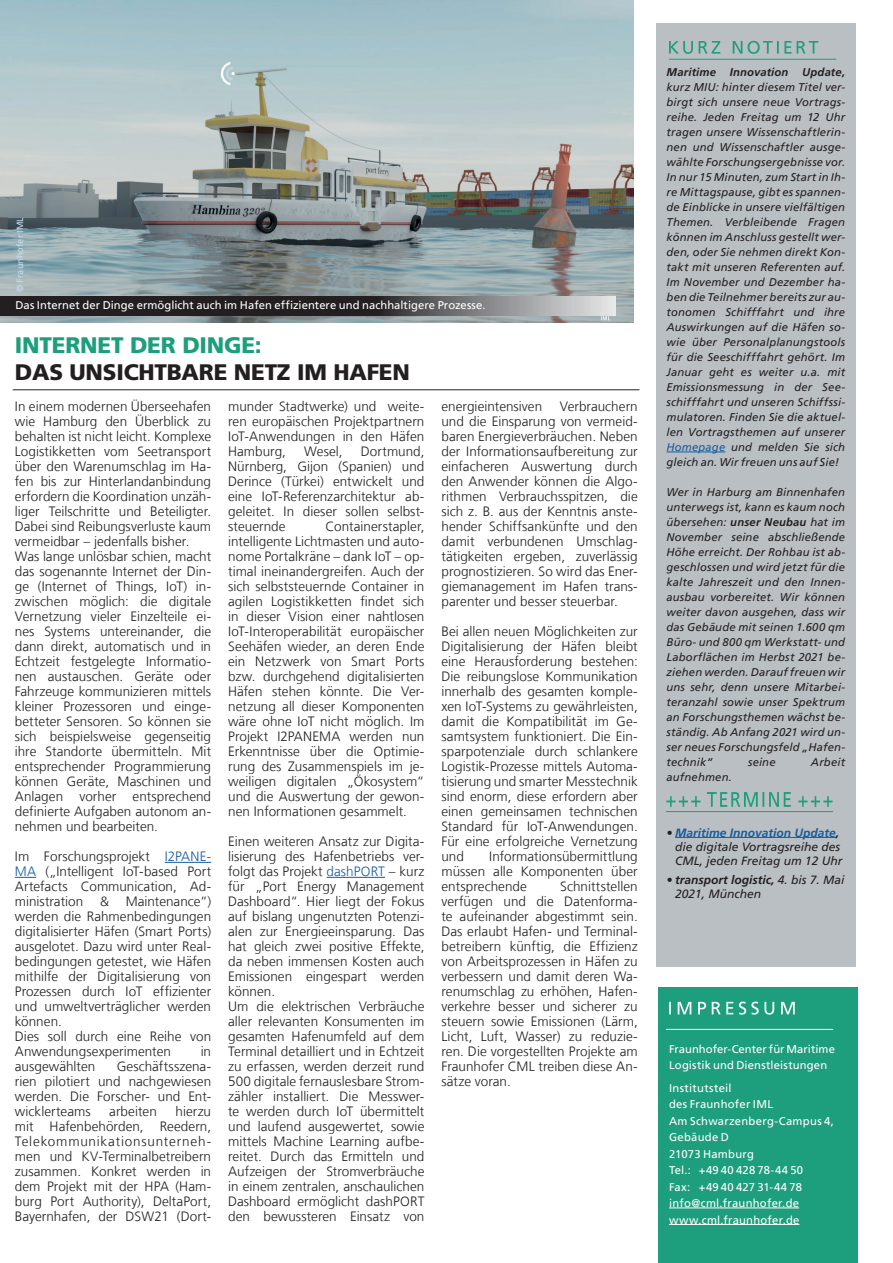
<style>
.page{position:relative;width:893px;height:1263px;background:#fff}
.page>*{position:absolute;margin:0;border:0;box-sizing:border-box;transform-origin:0 0}
.t1{font:900 22.5px "Frutiger LT Com";letter-spacing:-.01em;color:#231f20}
.t2{font:900 22.5px "Frutiger LT Com";letter-spacing:-.01em;color:#1d9e7d}
.t3{font:300 13.5px/15px "Frutiger LT Com";letter-spacing:.005em;color:#231f20;text-align:justify}
.t4{font:italic 12px/14.4px "Frutiger LT Com";color:#231f20}
.t5{font:italic 11.25px/15px "Frutiger LT Com";letter-spacing:.015em;color:#231f20;text-align:justify}
.t6{font:11.25px/16.5px "Frutiger LT Com";letter-spacing:.015em;color:#fff}
.t7{font:italic 700 11.25px "Frutiger LT Com";letter-spacing:.015em;color:#231f20}
.t8{font:9px "Frutiger LT Com";letter-spacing:.01em;color:#c7e0f3}
.s1{color:#175d9e}
.s2{font-weight:700}
.s3{font-weight:700;color:#175d9e}
</style>
<div class="page">
<div style="left:658px;top:986px;width:199px;height:277px;background:#1d9e7d"></div>
<div style="left:656px;top:24px;width:199px;height:943px;background:#babfc3"></div>
<hr style="left:669px;top:1208px;width:130px;height:1px;background:#fff">
<hr style="left:669px;top:1224px;width:130px;height:1px;background:#fff">
<svg style="left:669px;top:1002px;width:126px;height:12px"></svg>
<hr style="left:666px;top:1029px;width:167px;height:1px;background:#fff">
<img style="left:0;top:0;width:634px;height:322px">
<svg style="left:669px;top:41px;width:149px;height:13px"></svg>
<hr style="left:669px;top:59px;width:167px;height:1px;background:#1d9e7d">
<svg style="left:666px;top:792px;width:166px;height:15px"></svg>
<hr style="left:666px;top:811px;width:167px;height:1px;background:#1d9e7d">
<hr style="left:666px;top:452px;width:59px;height:1px;background:#175d9e">
<hr style="left:13px;top:389px;width:626px;height:1px;background:#231f20">
<hr style="left:675px;top:837px;width:161px;height:1px;background:#175d9e">
<hr style="left:165px;top:862px;width:46px;height:1px;background:#175d9e">
<svg style="left:15px;top:877px;width:21px;height:1px"></svg>
<hr style="left:327px;top:877px;width:58px;height:1px;background:#175d9e">
<svg style="left:0;top:297px;width:615px;height:18px;background:#4b494a"></svg>
<p class="t8" style="left:15px;top:292px;width:76px;rotate:-90deg">© Fraunhofer IML</p>
<p class="t6" style="left:16px;top:297px;width:472px">Das Internet der Dinge ermöglicht auch im Hafen effizientere und nachhaltigere Prozesse.</p>
<h1 class="t2" style="left:15px;top:332px;width:248px">INTERNET DER DINGE:</h1>
<h1 class="t1" style="left:15px;top:359px;width:397px">DAS UNSICHTBARE NETZ IM HAFEN</h1>
<p class="t3" style="left:15px;top:399px;width:198px;text-align:left">In einem modernen Überseehafen wie Hamburg den Überblick zu behalten ist nicht leicht. Komplexe<br>Logistikketten vom Seetransport über den Warenumschlag im Ha&shy;fen bis zur Hinterlandanbindung erfordern die Koordination unzäh&shy;liger Teilschritte und Beteiligter.<br>Dabei sind Reibungsverluste kaum vermeidbar – jedenfalls bisher.<br>Was lange unlösbar schien, macht das sogenannte Internet der Din&shy;ge (Internet of Things, IoT) in&shy;zwischen möglich: die digitale<br>Vernetzung vieler Einzelteile ei&shy;nes Systems untereinander, die dann direkt, automatisch und in<br>Echtzeit festgelegte Informatio&shy;nen austauschen. Geräte oder<br>Fahrzeuge kommunizieren mittels kleiner Prozessoren und einge&shy;betteter Sensoren. So können sie sich beispielsweise gegenseitig ihre Standorte übermitteln. Mit entsprechender Programmierung können Geräte, Maschinen und<br>Anlagen vorher entsprechend definierte Aufgaben autonom an&shy;nehmen und bearbeiten.</p>
<p class="t3" style="left:15px;top:849px;width:198px;text-align:left">Im Forschungsprojekt <span class="s1">I2PANE-<br>MA</span> („Intelligent IoT-based Port<br>Artefacts Communication, Ad&shy;ministration &amp; Maintenance“) werden die Rahmenbedingungen digitalisierter Häfen (Smart Ports) ausgelotet. Dazu wird unter Real&shy;bedingungen getestet, wie Häfen mithilfe der Digitalisierung von<br>Prozessen durch IoT effizienter und umweltverträglicher werden können.<br>Dies soll durch eine Reihe von<br>Anwendungsexperimenten</p>
<p class="t3" style="left:228px;top:399px;width:198px">munder Stadtwerke) und weite&shy;ren europäischen Projektpartnern IoT-Anwendungen in den Häfen Hamburg,</p>
<p class="t3" style="left:228px;top:444px;width:198px;text-indent:133px">Dortmund, Nürnberg, Gijon (Spanien) und Derince (Türkei) entwickelt und eine IoT-Referenzarchitektur ab&shy;geleitet. In dieser sollen selbst&shy;steuernde</p>
<p class="t3" style="left:304px;top:444px;width:40px">Wesel,</p>
<p class="t3" style="left:228px;top:519px;width:198px;text-indent:97px">Containerstapler, intelligente Lichtmasten und auto&shy;nome Portalkräne – dank IoT – op&shy;timal ineinandergreifen. Auch der sich selbststeuernde Container in agilen Logistikketten findet sich in dieser Vision einer nahtlosen IoT-Interoperabilität europäischer Seehäfen wieder, an deren Ende ein Netzwerk von Smart Ports bzw. durchgehend digitalisierten Häfen stehen könnte. Die Ver&shy;netzung all dieser Komponenten wäre ohne IoT nicht möglich. Im Projekt I2PANEMA werden nun Erkenntnisse über die Optimie&shy;rung des Zusammenspiels im je&shy;weiligen digitalen „Ökosystem“ und die Auswertung der gewon&shy;nen Informationen gesammelt.</p>
<p class="t3" style="left:228px;top:834px;width:198px;text-align:left">Einen weiteren Ansatz zur Digita&shy;lisierung des Hafenbetriebs ver&shy;folgt das Projekt <span class="s1">dashPORT</span> – kurz für „Port Energy Management<br>Dashboard“. Hier liegt der Fokus auf bislang ungenutzten Potenzi&shy;alen zur Energieeinsparung. Das hat gleich zwei positive Effekte, da neben immensen Kosten auch<br>Emissionen eingespart werden können.<br>Um die elektrischen Verbräuche aller relevanten Konsumenten im gesamten Hafenumfeld auf dem<br>Terminal detailliert und in Echtzeit zu erfassen, werden derzeit rund<br>500 digitale fernauslesbare Strom&shy;zähler installiert. Die Messwer&shy;te werden durch IoT übermittelt und laufend ausgewertet, sowie mittels Machine Learning aufbe&shy;reitet. Durch das Ermitteln und<br>Aufzeigen der Stromverbräuche in einem zentralen, anschaulichen<br>Dashboard ermöglicht dashPORT den bewussteren Einsatz von</p>
<p class="t3" style="left:201px;top:1044px;width:12px">in</p>
<p class="t3" style="left:15px;top:1059px;width:198px;text-indent:102px">Geschäftsszena&shy;rien pilotiert und nachgewiesen werden. Die Forscher- und Ent&shy;wicklerteams</p>
<p class="t3" style="left:15px;top:1059px;width:82px">ausgewählten</p>
<p class="t3" style="left:15px;top:1104px;width:198px;text-indent:161px">hierzu mit Hafenbehörden, Reedern, Telekommunikationsunterneh&shy;men und KV-Terminalbetreibern zusammen. Konkret werden in dem Projekt mit der HPA (Ham&shy;burg Port Authority), DeltaPort, Bayernhafen, der DSW21 (Dort-</p>
<p class="t3" style="left:109px;top:1104px;width:49px">arbeiten</p>
<p class="t3" style="left:441px;top:399px;width:198px;text-indent:118px">Verbrauchern und die Einsparung von vermeid&shy;baren Energieverbräuchen. Neben der Informationsaufbereitung zur einfacheren Auswertung durch den Anwender können die Algo&shy;rithmen Verbrauchsspitzen, die sich z. B. aus der Kenntnis anste&shy;hender Schiffsankünfte und den damit verbundenen Umschlag&shy;tätigkeiten ergeben, zuverlässig prognostizieren. So wird das Ener&shy;giemanagement im Hafen trans&shy;parenter und besser steuerbar.</p>
<p class="t3" style="left:441px;top:624px;width:198px">Bei allen neuen Möglichkeiten zur Digitalisierung der Häfen bleibt eine Herausforderung bestehen:<br>Die reibungslose Kommunikation innerhalb des gesamten komple&shy;xen IoT-Systems zu gewährleisten, damit die Kompatibilität im Ge&shy;samtsystem funktioniert. Die Ein&shy;sparpotenziale durch schlankere Logistik-Prozesse mittels Automa&shy;tisierung und smarter Messtechnik sind enorm, diese erfordern aber einen gemeinsamen technischen Standard für IoT-Anwendungen.<br>Für eine erfolgreiche Vernetzung und</p>
<p class="t3" style="left:441px;top:399px;width:102px">energieintensiven</p>
<p class="t3" style="left:441px;top:849px;width:198px;text-indent:48px">Informationsübermittlung müssen alle Komponenten über entsprechende</p>
<p class="t3" style="left:441px;top:879px;width:198px;text-indent:119px">Schnittstellen verfügen und die Datenforma&shy;te aufeinander abgestimmt sein.<br>Das erlaubt Hafen- und Terminal&shy;betreibern künftig, die Effizienz von Arbeitsprozessen in Häfen zu verbessern und damit deren Wa&shy;renumschlag zu erhöhen, Hafen&shy;verkehre besser und sicherer zu steuern sowie Emissionen (Lärm, Licht, Luft, Wasser) zu reduzie&shy;ren. Die vorgestellten Projekte am Fraunhofer CML treiben diese An&shy;sätze voran.</p>
<p class="t7" style="left:666px;top:66px;width:180px">Maritime Innovation Update,</p>
<p class="t5" style="left:666px;top:80px;width:180px">kurz MIU: hinter diesem Titel ver&shy;birgt sich unsere neue Vortrags&shy;reihe. Jeden Freitag um 12 Uhr tragen unsere Wissenschaftlerin&shy;nen und Wissenschaftler ausge&shy;wählte Forschungsergebnisse vor.<br>In nur 15 Minuten, zum Start in Ih&shy;re Mittagspause, gibt es spannen&shy;de Einblicke in unsere vielfältigen Themen. Verbleibende Fragen können im Anschluss gestellt wer&shy;den, oder Sie nehmen direkt Kon&shy;takt mit unseren Referenten auf.<br>Im November und Dezember ha&shy;ben die Teilnehmer bereits zur au&shy;tonomen Schifffahrt und ihre Auswirkungen auf die Häfen so&shy;wie über Personalplanungstools für die Seeschifffahrt gehört. Im Januar geht es weiter u.a. mit Emissionsmessung in der See&shy;schifffahrt und unseren Schiffssi&shy;mulatoren. Finden Sie die aktuel&shy;len Vortragsthemen auf unserer <span class="s1">Homepage</span> und melden Sie sich gleich an. Wir freuen uns auf Sie!</p>
<p class="t5" style="left:666px;top:485px;width:180px">Wer in Harburg am Binnenhafen unterwegs ist, kann es kaum noch übersehen: <span class="s2">unser Neubau</span> hat im November seine abschließende Höhe erreicht. Der Rohbau ist ab&shy;geschlossen und wird jetzt für die kalte Jahreszeit und den Innen&shy;ausbau vorbereitet. Wir können weiter davon ausgehen, dass wir das Gebäude mit seinen 1.600 qm Büro- und 800 qm Werkstatt- und Laborflächen im Herbst 2021 be&shy;ziehen werden. Darauf freuen wir uns sehr, denn unsere Mitarbei&shy;teranzahl sowie unser Spektrum an Forschungsthemen wächst be&shy;ständig. Ab Anfang 2021 wird un&shy;ser neues Forschungsfeld „Hafen&shy;technik“</p>
<p class="t5" style="left:748px;top:755px;width:29px">seine</p>
<p class="t5" style="left:811px;top:755px;width:36px">Arbeit</p>
<p class="t5" style="left:666px;top:770px;width:67px">aufnehmen.</p>
<p class="t4" style="left:675px;top:825px;width:169px;text-indent:-9px"><span class="s2">•</span> <span class="s3">Maritime Innovation Update</span><span class="s2">, </span>die digitale Vortragsreihe des<br>CML, jeden Freitag um 12 Uhr</p>
<p class="t4" style="left:675px;top:873px;width:171px;text-indent:-9px"><span class="s2">• transport logistic,</span> 4. bis 7. Mai<br>2021, München</p>
<p class="t6" style="left:669px;top:1040px;width:167px">Fraunhofer-Center für Maritime<br>Logistik und Dienstleistungen</p>
<p class="t6" style="left:669px;top:1079px;width:166px">Institutsteil<br>des Fraunhofer IML<br>Am Schwarzenberg-Campus 4,<br>Gebäude D<br>21073 Hamburg<br>Tel.: +49 40 428 78-44 50<br>Fax: +49 40 427 31-44 78 info@cml.fraunhofer.de www.cml.fraunhofer.de</p>
</div>
